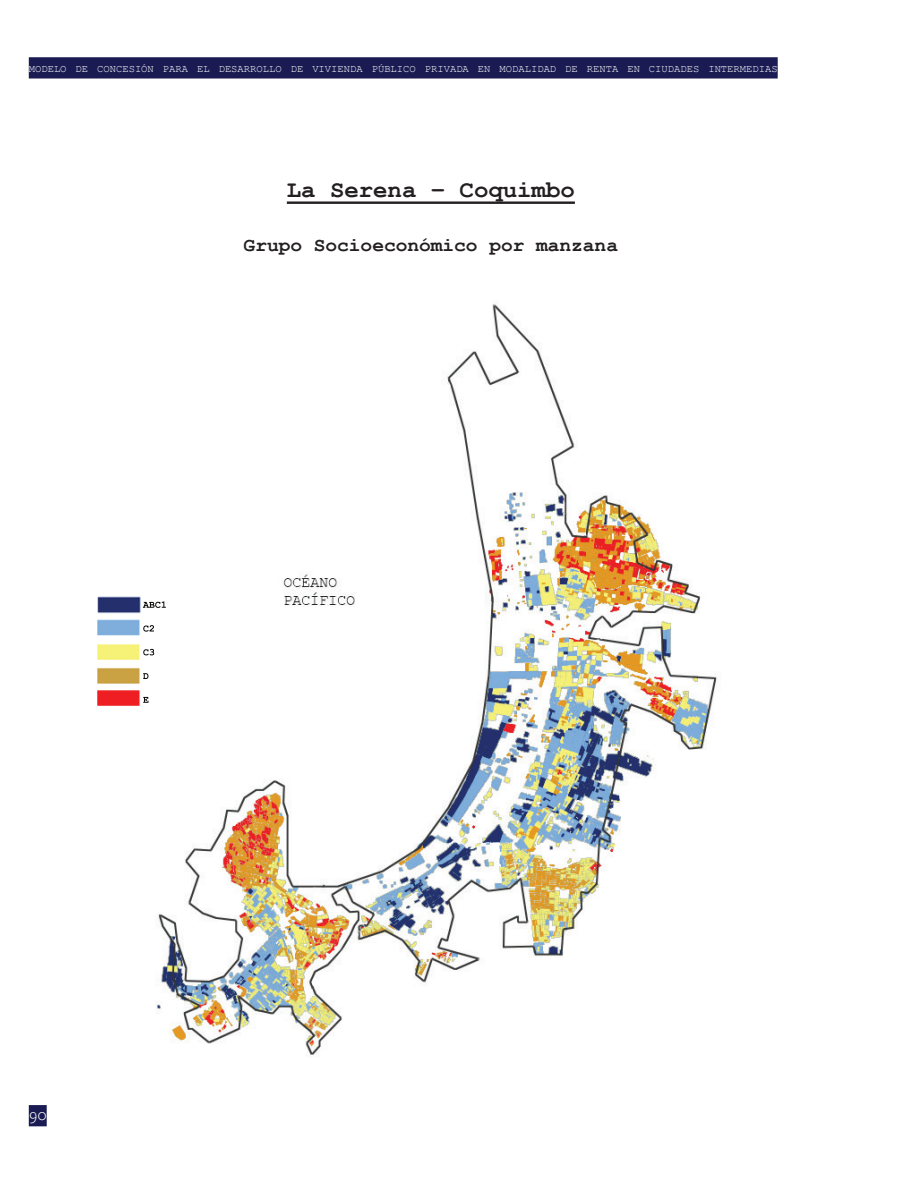
<style>
.page{position:relative;width:918px;height:1188px;background:#fff}
.page>*{position:absolute;margin:0;border:0;box-sizing:border-box;transform-origin:0 0}
.t1{font:700 24px "Courier New";color:#231f20}
.t2{font:700 19.5px "Courier New";color:#231f20}
.t3{font:300 16.5px "Scala Sans Pro";color:#fff}
.t4{font:10.5px "Courier New";color:#fff}
</style>
<div class="page">
<div style="left:29px;top:57px;width:749px;height:22px;background:#1a1b53"></div>
<div style="left:29px;top:1105px;width:18px;height:21px;background:#1a1b53"></div>
<hr style="left:287px;top:201px;width:288px;height:3px;background:#231f20">
<img style="left:155px;top:304px;width:562px;height:752px">
<img style="left:97px;top:573px;width:114px;height:164px">
<p class="t4" style="left:29px;top:62px;width:750px">modelo de concesión para el desarrollo de vivienda público privada en modalidad de renta en ciudades intermedias</p>
<h1 class="t1" style="left:287px;top:175px;width:290px">La Serena – Coquimbo</h1>
<h2 class="t2" style="left:244px;top:233px;width:376px">Grupo Socioeconómico por manzana</h2>
<h3 class="t3" style="left:29px;top:1105px;width:19px">90</h3>
</div>
